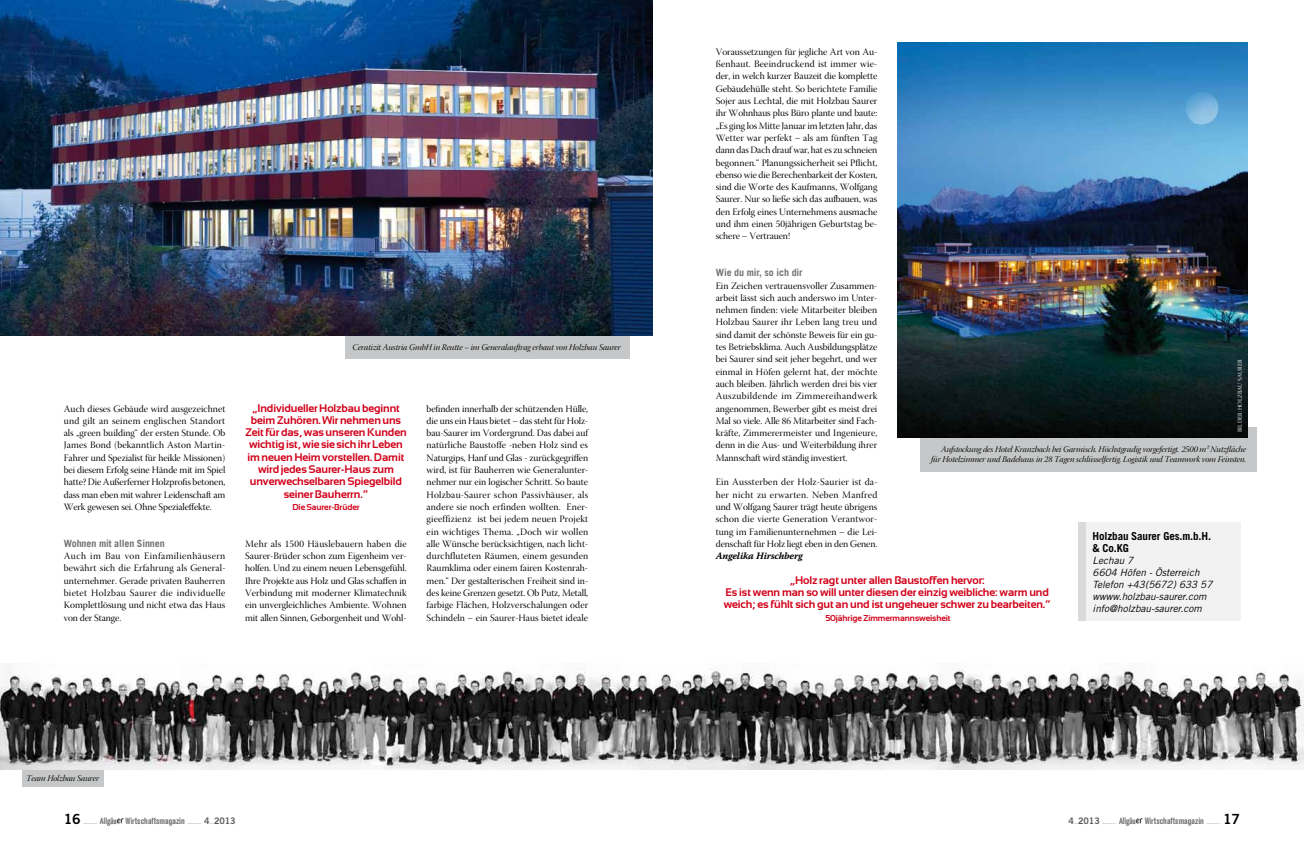
<style>
.page{position:relative;width:1304px;height:842px;background:#fff}
.page>*{position:absolute;margin:0;border:0;box-sizing:border-box;transform-origin:0 0}
.t1{font:700 11px/12.3px "Sansation";letter-spacing:-.01em;color:#d10019;text-align:center}
.t2{font:700 11px/12px "Trade Gothic";letter-spacing:-.01em;color:#000}
.t3{font:italic 10px/12px "Trade Gothic";color:#000}
.t4{font:700 10px "Trade Gothic";letter-spacing:-.01em;color:#707172}
.t5{font:9.8px/12.3px "Warnock Pro Disp";letter-spacing:-.01em;color:#000;text-align:justify}
.t6{font:9.8px "Warnock Pro Bold It Capt";letter-spacing:-.02em;color:#000}
.t7{font:700 condensed 9px "Akzidenz Grotesk BQ";color:#707172;scale:.8 1}
.t8{font:8.7px/9.8px "Warnock Pro It Disp";letter-spacing:-.01em;color:#000;text-align:right}
.t9{font:700 8.5px "Sansation";letter-spacing:-.01em;color:#d10019}
.t10{font:6px "Warnock Pro Disp";color:#fff}
.s1{font-family:"Trade Gothic Bold Two";font-weight:400;font-stretch:normal;font-size:14px;color:#000}
.s2{font-family:"Trade Gothic Bold Two";font-weight:400;font-stretch:normal;font-size:9.3px;color:#d1d2d4}
.s3{font-family:"Yanone Kaffeesatz";font-stretch:normal}
.s4{font-family:"Trade Gothic Bold Two";font-weight:400;font-stretch:normal;color:#58585a}
</style>
<div class="page">
<div style="left:23px;top:765px;width:81px;height:21px;background:#c6c7c8"></div>
<div style="left:345px;top:306px;width:284px;height:53px;background:#c6c7c8"></div>
<div style="left:920px;top:427px;width:337px;height:45px;background:#c6c7c8"></div>
<img style="left:897px;top:43px;width:351px;height:395px">
<div style="left:1079px;top:522px;width:161px;height:99px;background:#f2f2f3"></div>
<div style="left:1079px;top:522px;width:7px;height:99px;background:#d9dadb"></div>
<img style="left:0;top:669px;width:1304px;height:101px">
<img style="left:0;top:0;width:652px;height:336px">
<svg style="left:117px;top:818px;width:7px;height:5px"></svg>
<svg style="left:1136px;top:818px;width:7px;height:5px"></svg>
<p class="t8" style="left:353px;top:343px;width:270px">Ceratizit Austria GmbH in Reutte – im Generalauftrag erbaut von Holzbau Saurer</p>
<p class="t5" style="left:64px;top:403px;width:163px">Auch dieses Gebäude wird ausgezeichnet und gilt an seinem englischen Standort als „green building“ der ersten Stunde. Ob James Bond (bekanntlich Aston Martin-Fahrer und Spezialist für heikle Missionen) bei diesem Erfolg seine Hände mit im Spiel hatte? Die Außerferner Holzprofis betonen, dass man eben mit wahrer Leidenschaft am Werk gewesen sei. Ohne Spezialeffekte.</p>
<p class="t4" style="left:64px;top:537px;width:102px">Wohnen mit allen Sinnen</p>
<p class="t5" style="left:64px;top:551px;width:163px">Auch im Bau von Einfamilienhäusern bewährt sich die Erfahrung als General&shy;unternehmer. Gerade privaten Bauherren bietet Holzbau Saurer die individuelle Komplettlösung und nicht etwa das Haus von der Stange.</p>
<p class="t1" style="left:245px;top:402px;width:163px">„Individueller Holzbau beginnt beim Zuhören. Wir nehmen uns<br>Zeit für das, was unseren Kunden wichtig ist, wie sie sich ihr Leben im neuen Heim vorstellen. Damit wird jedes Saurer-Haus zum unverwechselbaren Spiegelbild seiner Bauherrn.“</p>
<p class="t9" style="left:292px;top:502px;width:69px">Die Saurer-Brüder</p>
<p class="t5" style="left:245px;top:539px;width:163px">Mehr als 1500 Häuslebauern haben die Saurer-Brüder schon zum Eigenheim ver&shy;holfen. Und zu einem neuen Lebensgefühl.<br>Ihre Projekte aus Holz und Glas schaffen in Verbindung mit moderner Klimatechnik ein unvergleichliches Ambiente. Wohnen mit allen Sinnen, Geborgenheit und Wohl-</p>
<p class="t5" style="left:427px;top:403px;width:163px">befinden innerhalb der schützenden Hülle, die uns ein Haus bietet – das steht für Holz&shy;bau-Saurer im Vordergrund. Das dabei auf natürliche Baustoffe -neben Holz sind es Naturgips, Hanf und Glas - zurückgegriffen wird, ist für Bauherren wie Generalunter&shy;nehmer nur ein logischer Schritt. So baute Holzbau-Saurer schon Passivhäuser, als andere sie noch erfinden wollten. Ener&shy;gieeffizienz ist bei jedem neuen Projekt ein wichtiges Thema. „Doch wir wollen alle Wünsche berücksichtigen, nach licht&shy;durchfluteten Räumen, einem gesunden Raumklima oder einem fairen Kostenrah&shy;men.“ Der gestalterischen Freiheit sind in&shy;des keine Grenzen gesetzt. Ob Putz, Metall, farbige Flächen, Holzverschalungen oder Schindeln – ein Saurer-Haus bietet ideale</p>
<p class="t8" style="left:26px;top:774px;width:74px">Team Holzbau Saurer</p>
<p class="t5" style="left:716px;top:47px;width:163px">Voraussetzungen für jegliche Art von Au&shy;ßenhaut. Beeindruckend ist immer wie&shy;der, in welch kurzer Bauzeit die komplette Gebäudehülle steht. So berichtete Familie Sojer aus Lechtal, die mit Holzbau Saurer ihr Wohnhaus plus Büro plante und baute: „Es ging los Mitte Januar im letzten Jahr, das Wetter war perfekt – als am fünften Tag dann das Dach drauf war, hat es zu schneien begonnen.“ Planungssicherheit sei Pflicht, ebenso wie die Berechenbarkeit der Kosten, sind die Worte des Kaufmanns, Wolfgang Saurer. Nur so ließe sich das aufbauen, was den Erfolg eines Unternehmens ausmache und ihm einen 50jährigen Geburtstag be&shy;schere – Vertrauen!</p>
<p class="t4" style="left:716px;top:267px;width:88px">Wie du mir, so ich dir</p>
<p class="t5" style="left:716px;top:280px;width:163px">Ein Zeichen vertrauensvoller Zusammen&shy;arbeit lässt sich auch anderswo im Unter&shy;nehmen finden: viele Mitarbeiter bleiben Holzbau Saurer ihr Leben lang treu und sind damit der schönste Beweis für ein gu&shy;tes Betriebsklima. Auch Ausbildungsplätze bei Saurer sind seit jeher begehrt, und wer einmal in Höfen gelernt hat, der möchte auch bleiben. Jährlich werden drei bis vier Auszubildende im Zimmereihandwerk angenommen, Bewerber gibt es meist drei Mal so viele. Alle 86 Mitarbeiter sind Fach&shy;kräfte, Zimmerermeister und Ingenieure, denn in die Aus- und Weiterbildung ihrer Mannschaft wird ständig investiert.</p>
<p class="t5" style="left:716px;top:477px;width:163px">Ein Aussterben der Holz-Saurier ist da&shy;her nicht zu erwarten. Neben Manfred und Wolfgang Saurer trägt heute übrigens schon die vierte Generation Verantwor&shy;tung im Familienunternehmen – die Lei&shy;denschaft für Holz liegt eben in den Genen.</p>
<p class="t6" style="left:716px;top:550px;width:88px">Angelika Hirschberg</p>
<p class="t10" style="left:1237px;top:432px;width:74px;rotate:-90deg">BILDER: Holzbau Saurer</p>
<p class="t8" style="left:931px;top:445px;width:316px">Aufstockung des Hotel Kranzbach bei Garmisch. Höchstgradig vorgefertigt. 2500 m² Nutzfläche für Hotelzimmer und Badehaus in 28 Tagen schlüsselfertig. Logistik und Teamwork vom Feinsten.</p>
<p class="t2" style="left:1093px;top:530px;width:120px">Holzbau Saurer Ges.m.b.H. &amp; Co.KG</p>
<p class="t3" style="left:1093px;top:554px;width:121px">Lechau 7<br>6604 Höfen - Österreich<br>Telefon +43(5672) 633 57 wwww.holzbau-saurer.com info@holzbau-saurer.com</p>
<p class="t1" style="left:724px;top:574px;width:329px">„Holz ragt unter allen Baustoffen hervor:<br>Es ist wenn man so will unter diesen der einzig weibliche: warm und weich; es fühlt sich gut an und ist ungeheuer schwer zu bearbeiten.“</p>
<p class="t9" style="left:825px;top:613px;width:127px">50jährige Zimmermannsweisheit</p>
<p class="t7" style="left:64px;top:815px;width:216px"><span class="s1">16</span> <span class="s2">–––</span> <span class="s3">Allgäu</span> Wirtschaftsmagazin <span class="s2">–––</span> <span class="s4">4</span><span class="s2">–</span><span class="s4">2013</span></p>
<p class="t7" style="left:1068px;top:815px;width:216px"><span class="s4">4</span><span class="s2">–</span><span class="s4">2013</span> <span class="s2">–––</span> <span class="s3">Allgäu</span> Wirtschaftsmagazin <span class="s2">–––</span> <span class="s1">17</span></p>
</div>
